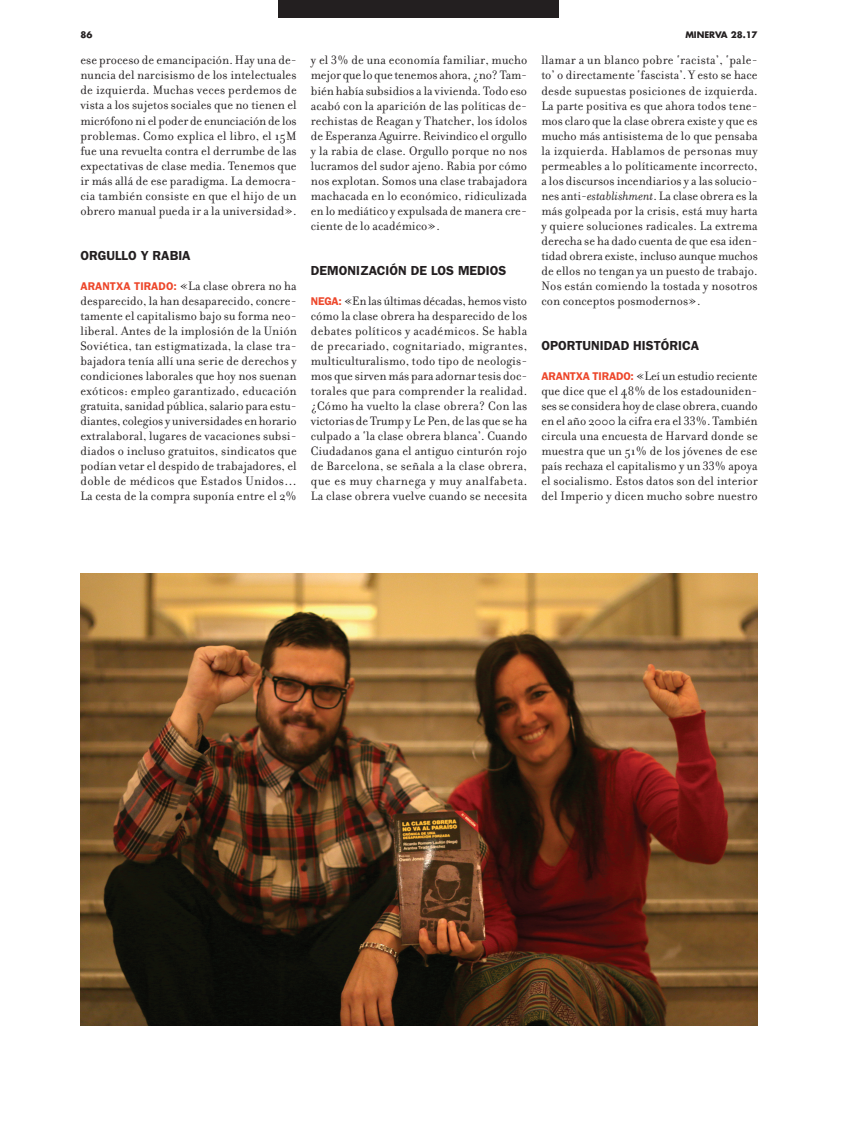
<style>
.page{position:relative;width:851px;height:1135px;background:#fff}
.page>*{position:absolute;margin:0;border:0;box-sizing:border-box;transform-origin:0 0}
.t1{font:13.12px/15px "Filosofia";letter-spacing:.01em;color:#231f20;text-align:justify}
.t2{font:600 13.12px "ITC Franklin Gothic Std";color:#231f20}
.t3{font:700 8.75px "Futura";color:#231f20}
.s1{font-family:"ITC Franklin Gothic Std";font-weight:600;font-size:11.25px;color:#ed472b}
.s2{font-style:italic}
</style>
<div class="page">
<div style="left:279px;top:0;width:279px;height:18px;background:#231f20"></div>
<img style="left:80px;top:573px;width:677px;height:451px">
<p class="t3" style="left:80px;top:28px;width:13px">86</p>
<p class="t3" style="left:685px;top:28px;width:74px">MINERVA 28.17</p>
<p class="t1" style="left:80px;top:53px;width:218px">ese proceso de emancipación. Hay una de&shy;nuncia del narcisismo de los intelectuales de izquierda. Muchas veces perdemos de vista a los sujetos sociales que no tienen el micrófono ni el poder de enunciación de los problemas. Como explica el libro, el 15M fue una revuelta contra el derrumbe de las expectativas de clase media. Tenemos que ir más allá de ese paradigma. La democra&shy;cia también consiste en que el hijo de un obrero manual pueda ir a la universidad».</p>
<p class="t2" style="left:80px;top:247px;width:112px">ORGULLO Y RABIA</p>
<p class="t1" style="left:80px;top:278px;width:218px"><span class="s1">ARANTXA TIRADO:</span> «La clase obrera no ha desparecido, la han desaparecido, concre&shy;tamente el capitalismo bajo su forma neo&shy;liberal. Antes de la implosión de la Unión Soviética, tan estigmatizada, la clase tra&shy;bajadora tenía allí una serie de derechos y condiciones laborales que hoy nos suenan exóticos: empleo garantizado, educación gratuita, sanidad pública, salario para estu&shy;diantes, colegios y universidades en horario extralaboral, lugares de vacaciones subsi&shy;diados o incluso gratuitos, sindicatos que podían vetar el despido de trabajadores, el doble de médicos que Estados Unidos… La cesta de la compra suponía entre el 2%</p>
<p class="t1" style="left:311px;top:53px;width:218px">y el 3% de una economía familiar, mucho mejor que lo que tenemos ahora, ¿no? Tam&shy;bién había subsidios a la vivienda. Todo eso acabó con la aparición de las políticas de&shy;rechistas de Reagan y Thatcher, los ídolos de Esperanza Aguirre. Reivindico el orgullo y la rabia de clase. Orgullo porque no nos lucramos del sudor ajeno. Rabia por cómo nos explotan. Somos una clase trabajadora machacada en lo económico, ridiculizada en lo mediático y expulsada de manera cre&shy;ciente de lo académico».</p>
<p class="t2" style="left:311px;top:262px;width:197px">DEMONIZACIÓN DE LOS MEDIOS</p>
<p class="t1" style="left:311px;top:293px;width:218px"><span class="s1">NEGA:</span> «En las últimas décadas, hemos visto cómo la clase obrera ha desparecido de los debates políticos y académicos. Se habla de precariado, cognitariado, migrantes, multiculturalismo, todo tipo de neologis&shy;mos que sirven más para adornar tesis doc&shy;torales que para comprender la realidad. ¿Cómo ha vuelto la clase obrera? Con las victorias de Trump y Le Pen, de las que se ha culpado a ‘la clase obrera blanca’. Cuando Ciudadanos gana el antiguo cinturón rojo de Barcelona, se señala a la clase obrera, que es muy charnega y muy analfabeta.<br>La clase obrera vuelve cuando se necesita</p>
<p class="t1" style="left:541px;top:53px;width:218px">llamar a un blanco pobre ‘racista’, ‘pale&shy;to’ o directamente ‘fascista’. Y esto se hace desde supuestas posiciones de izquierda.<br>La parte positiva es que ahora todos tene&shy;mos claro que la clase obrera existe y que es mucho más antisistema de lo que pensaba la izquierda. Hablamos de personas muy permeables a lo políticamente incorrecto, a los discursos incendiarios y a las solucio&shy;nes anti-<span class="s2">establishment</span>. La clase obrera es la más golpeada por la crisis, está muy harta y quiere soluciones radicales. La extrema derecha se ha dado cuenta de que esa iden&shy;tidad obrera existe, incluso aunque muchos de ellos no tengan ya un puesto de trabajo.<br>Nos están comiendo la tostada y nosotros con conceptos posmodernos».</p>
<p class="t2" style="left:541px;top:337px;width:159px">OPORTUNIDAD HISTÓRICA</p>
<p class="t1" style="left:541px;top:368px;width:218px"><span class="s1">ARANTXA TIRADO:</span> «Leí un estudio reciente que dice que el 48% de los estadouniden&shy;ses se considera hoy de clase obrera, cuando en el año 2000 la cifra era el 33%. También circula una encuesta de Harvard donde se muestra que un 51% de los jóvenes de ese país rechaza el capitalismo y un 33% apoya el socialismo. Estos datos son del interior del Imperio y dicen mucho sobre nuestro</p>
</div>
